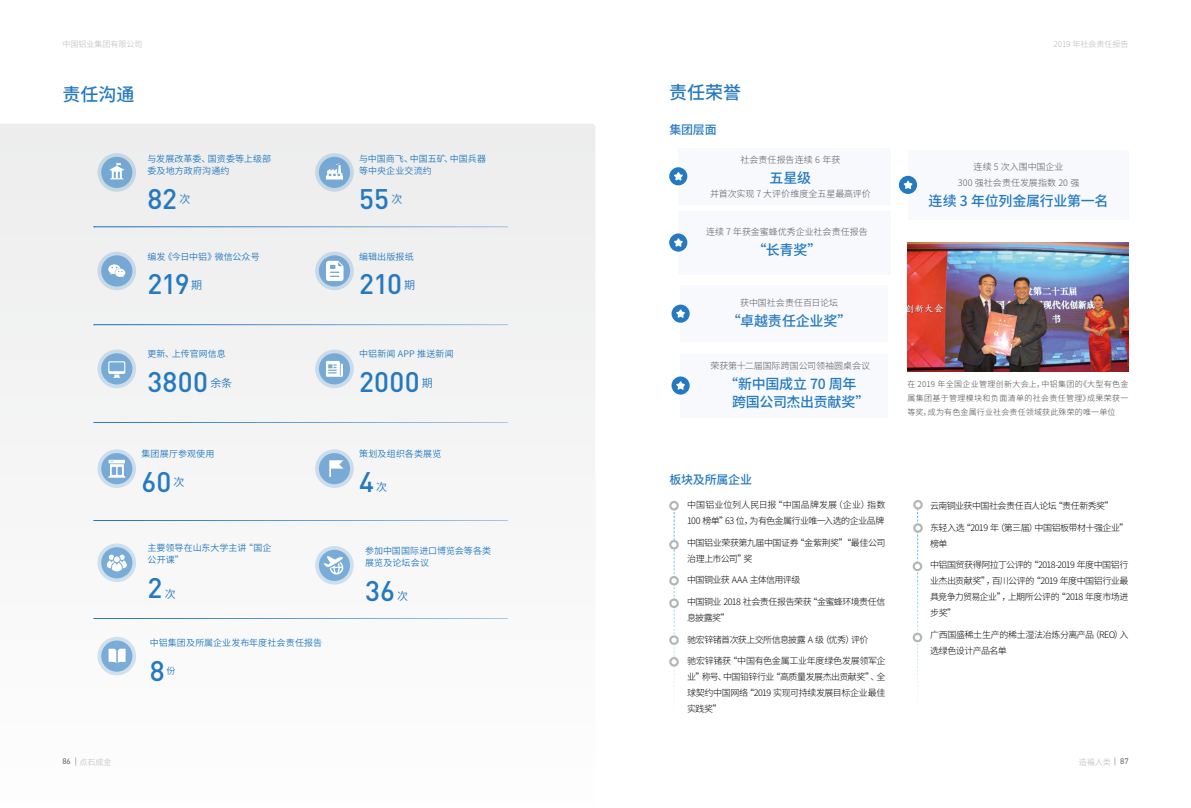
<style>
.page{position:relative;width:1191px;height:808px;background:#fff}
.page>*{position:absolute;margin:0;border:0;box-sizing:border-box;transform-origin:0 0}
.t1{font:500 28px "DIN";color:#2479c0}
.t2{font:500 18px "Source Han Sans CN";color:#2479c0}
.t3{font:500 14px/18px "Source Han Sans CN";letter-spacing:-.015em;color:#2479c0}
.t4{font:500 12px "Source Han Sans CN";letter-spacing:-.02em;color:#2479c0}
.t5{font:11px "Source Han Sans CN";color:#2479c0}
.t6{font:300 9px/16px "Source Han Sans CN";letter-spacing:-.05em;color:#000}
.t7{font:9px/12px "Source Han Sans CN";letter-spacing:.005em;color:#2479c0}
.t8{font:300 9px/16px "Source Han Sans CN";color:#595757;text-align:center}
.t9{font:300 8px/14px "Source Han Sans CN";letter-spacing:.02em;color:#4c4948;text-align:justify}
.t10{font:300 8px "Source Han Sans CN";color:#b5b6b6}
.t11{font:8px "DIN";color:#4c4948}
.s1{font-family:"DIN";font-weight:400;color:#4c4948}
</style>
<div class="page">
<div style="left:0;top:124px;width:595px;height:642px;background:#f5f5f5"></div>
<img style="left:907px;top:243px;width:221px;height:128px">
<div style="left:669px;top:167px;width:18px;height:18px;background:#2479c0;border-radius:50%"></div>
<svg style="left:671px;top:305px;width:18px;height:18px"></svg>
<svg style="left:669px;top:233px;width:18px;height:19px"></svg>
<div style="left:899px;top:176px;width:18px;height:18px;background:#2479c0;border-radius:50%"></div>
<svg style="left:671px;top:376px;width:18px;height:19px"></svg>
<svg style="left:676px;top:376px;width:14px;height:19px"></svg>
<svg style="left:674px;top:233px;width:14px;height:19px"></svg>
<svg style="left:903px;top:175px;width:15px;height:19px"></svg>
<svg style="left:676px;top:304px;width:14px;height:19px"></svg>
<svg style="left:674px;top:167px;width:14px;height:19px"></svg>
<svg style="left:674px;top:510px;width:1px;height:184px"></svg>
<svg style="left:917px;top:509px;width:1px;height:192px"></svg>
<div style="left:669px;top:501px;width:10px;height:9px;border:2px solid #b5b6b6;border-radius:50%"></div>
<div style="left:913px;top:563px;width:8px;height:7px;background:#fff;border-radius:50%"></div>
<div style="left:912px;top:562px;width:10px;height:9px;border:2px solid #b5b6b6;border-radius:50%"></div>
<div style="left:670px;top:541px;width:7px;height:7px;background:#fff;border-radius:50%"></div>
<div style="left:669px;top:540px;width:10px;height:9px;border:2px solid #b5b6b6;border-radius:50%"></div>
<div style="left:913px;top:634px;width:8px;height:7px;background:#fff;border-radius:50%"></div>
<div style="left:912px;top:633px;width:10px;height:9px;border:2px solid #b5b6b6;border-radius:50%"></div>
<div style="left:670px;top:577px;width:7px;height:7px;background:#fff;border-radius:50%"></div>
<div style="left:669px;top:576px;width:10px;height:9px;border:2px solid #b5b6b6;border-radius:50%"></div>
<div style="left:670px;top:599px;width:7px;height:8px;background:#fff;border-radius:50%"></div>
<div style="left:669px;top:598px;width:10px;height:10px;border:2px solid #b5b6b6;border-radius:50%"></div>
<div style="left:670px;top:636px;width:7px;height:8px;background:#fff;border-radius:50%"></div>
<div style="left:669px;top:635px;width:10px;height:10px;border:2px solid #b5b6b6;border-radius:50%"></div>
<div style="left:670px;top:658px;width:7px;height:7px;background:#fff;border-radius:50%"></div>
<div style="left:669px;top:657px;width:10px;height:10px;border:2px solid #b5b6b6;border-radius:50%"></div>
<div style="left:913px;top:500px;width:9px;height:9px;border:2px solid #b5b6b6;border-radius:50%"></div>
<div style="left:914px;top:524px;width:7px;height:8px;background:#fff;border-radius:50%"></div>
<div style="left:913px;top:523px;width:9px;height:10px;border:2px solid #b5b6b6;border-radius:50%"></div>
<svg style="left:97px;top:153px;width:39px;height:39px"></svg>
<svg style="left:97px;top:252px;width:39px;height:38px"></svg>
<svg style="left:315px;top:153px;width:39px;height:39px"></svg>
<svg style="left:315px;top:252px;width:39px;height:38px"></svg>
<svg style="left:315px;top:349px;width:39px;height:39px"></svg>
<div style="left:101px;top:157px;width:31px;height:31px;background:#75a8d2;border-radius:50%"></div>
<div style="left:101px;top:255px;width:31px;height:31px;background:#76a8d3;border-radius:50%"></div>
<div style="left:319px;top:157px;width:31px;height:31px;background:#75a8d2;border-radius:50%"></div>
<svg style="left:319px;top:255px;width:31px;height:31px"></svg>
<div style="left:319px;top:353px;width:31px;height:31px;background:#77aad4;border-radius:50%"></div>
<svg style="left:110px;top:163px;width:14px;height:16px"></svg>
<svg style="left:94px;top:227px;width:414px;height:1px"></svg>
<svg style="left:94px;top:325px;width:414px;height:1px"></svg>
<svg style="left:94px;top:422px;width:414px;height:1px"></svg>
<svg style="left:94px;top:520px;width:414px;height:1px"></svg>
<svg style="left:94px;top:618px;width:414px;height:1px"></svg>
<svg style="left:326px;top:261px;width:17px;height:20px"></svg>
<svg style="left:326px;top:163px;width:17px;height:17px"></svg>
<svg style="left:97px;top:449px;width:39px;height:39px"></svg>
<svg style="left:101px;top:453px;width:31px;height:31px"></svg>
<svg style="left:108px;top:460px;width:17px;height:18px"></svg>
<svg style="left:97px;top:543px;width:39px;height:39px"></svg>
<div style="left:101px;top:547px;width:31px;height:31px;background:#79acd6;border-radius:50%"></div>
<svg style="left:107px;top:555px;width:20px;height:16px"></svg>
<svg style="left:97px;top:349px;width:39px;height:39px"></svg>
<div style="left:101px;top:353px;width:31px;height:31px;background:#77aad4;border-radius:50%"></div>
<svg style="left:108px;top:361px;width:17px;height:17px"></svg>
<svg style="left:315px;top:449px;width:39px;height:39px"></svg>
<div style="left:319px;top:453px;width:31px;height:31px;background:#78aad5;border-radius:50%"></div>
<svg style="left:329px;top:460px;width:14px;height:17px"></svg>
<svg style="left:315px;top:546px;width:39px;height:39px"></svg>
<div style="left:319px;top:550px;width:31px;height:31px;background:#79acd6;border-radius:50%"></div>
<svg style="left:323px;top:556px;width:20px;height:18px"></svg>
<svg style="left:97px;top:637px;width:39px;height:38px"></svg>
<svg style="left:101px;top:640px;width:31px;height:32px"></svg>
<svg style="left:109px;top:649px;width:17px;height:14px"></svg>
<svg style="left:108px;top:264px;width:17px;height:13px"></svg>
<svg style="left:326px;top:361px;width:17px;height:16px"></svg>
<p class="t10" style="left:62px;top:40px;width:82px">中国铝业集团有限公司</p>
<p class="t10" style="left:1053px;top:40px;width:77px">2019 年社会责任报告</p>
<h2 class="t2" style="left:62px;top:84px;width:73px">责任沟通</h2>
<h2 class="t2" style="left:669px;top:82px;width:73px">责任荣誉</h2>
<p class="t7" style="left:147px;top:153px;width:125px">与发展改革委、国资委等上级部委及地方政府沟通约</p>
<h1 class="t1" style="left:147px;top:181px;width:31px">82</h1>
<p class="t5" style="left:180px;top:193px;width:12px">次</p>
<p class="t7" style="left:147px;top:250px;width:114px">编发《今日中铝》微信公众号</p>
<h1 class="t1" style="left:147px;top:266px;width:44px">219</h1>
<p class="t5" style="left:191px;top:278px;width:12px">期</p>
<p class="t7" style="left:147px;top:348px;width:80px">更新、上传官网信息</p>
<h1 class="t1" style="left:147px;top:364px;width:62px">3800</h1>
<p class="t5" style="left:210px;top:376px;width:23px">余条</p>
<p class="t7" style="left:141px;top:448px;width:75px">集团展厅参观使用</p>
<h1 class="t1" style="left:141px;top:464px;width:31px">60</h1>
<p class="t5" style="left:174px;top:476px;width:12px">次</p>
<p class="t7" style="left:147px;top:542px;width:126px">主要领导在山东大学主讲“国企公开课”</p>
<h1 class="t1" style="left:147px;top:570px;width:16px">2</h1>
<p class="t5" style="left:165px;top:587px;width:12px">次</p>
<p class="t7" style="left:150px;top:637px;width:174px">中铝集团及所属企业发布年度社会责任报告</p>
<h1 class="t1" style="left:150px;top:653px;width:16px">8</h1>
<p class="t7" style="left:167px;top:665px;width:10px">份</p>
<p class="t7" style="left:359px;top:153px;width:128px">与中国商飞、中国五矿、中国兵器等中央企业交流约</p>
<h1 class="t1" style="left:359px;top:181px;width:31px">55</h1>
<p class="t5" style="left:391px;top:193px;width:12px">次</p>
<p class="t7" style="left:359px;top:250px;width:56px">编辑出版报纸</p>
<h1 class="t1" style="left:359px;top:266px;width:44px">210</h1>
<p class="t5" style="left:404px;top:278px;width:12px">期</p>
<p class="t7" style="left:359px;top:348px;width:96px">中铝新闻 APP 推送新闻</p>
<h1 class="t1" style="left:359px;top:364px;width:62px">2000</h1>
<p class="t5" style="left:422px;top:376px;width:12px">期</p>
<p class="t7" style="left:359px;top:448px;width:84px">策划及组织各类展览</p>
<h1 class="t1" style="left:359px;top:464px;width:16px">4</h1>
<p class="t5" style="left:376px;top:481px;width:12px">次</p>
<p class="t7" style="left:365px;top:545px;width:128px">参加中国国际进口博览会等各类展览及论坛会议</p>
<h1 class="t1" style="left:365px;top:573px;width:31px">36</h1>
<p class="t5" style="left:397px;top:590px;width:12px">次</p>
<h3 class="t4" style="left:669px;top:123px;width:49px">集团层面</h3>
<p class="t8" style="left:740px;top:152px;width:102px">社会责任报告连续 6 年获</p>
<h3 class="t3" style="left:769px;top:170px;width:43px">五星级</h3>
<p class="t8" style="left:710px;top:186px;width:162px">并首次实现 7 大评价维度全五星最高评价</p>
<p class="t8" style="left:706px;top:224px;width:163px">连续 7 年获金蜜蜂优秀企业社会责任报告</p>
<h3 class="t3" style="left:752px;top:242px;width:70px">“长青奖”</h3>
<p class="t8" style="left:740px;top:295px;width:99px">获中国社会责任百日论坛</p>
<h3 class="t3" style="left:727px;top:313px;width:126px">“卓越责任企业奖”</h3>
<p class="t8" style="left:710px;top:358px;width:161px">荣获第十二届国际跨国公司领袖圆桌会议</p>
<h3 class="t3" style="left:732px;top:375px;width:139px;text-indent:-8px">“新中国成立 70 周年跨国公司杰出贡献奖”</h3>
<p class="t8" style="left:957px;top:159px;width:123px">连续 5 次入围中国企业<br>300 强社会责任发展指数 20 强</p>
<h3 class="t3" style="left:928px;top:192px;width:181px">连续 3 年位列金属行业第一名</h3>
<p class="t9" style="left:907px;top:377px;width:223px">在 2019 年全国企业管理创新大会上，中铝集团的《大型有色金属集团基于管理模块和负面清单的社会责任管理》成果荣获一等奖，成为有色金属行业社会责任领域获此殊荣的唯一单位</p>
<h3 class="t4" style="left:669px;top:473px;width:84px">板块及所属企业</h3>
<p class="t6" style="left:687px;top:497px;width:200px">中国铝业位列人民日报“中国品牌发展（企业）指数<br>100 榜单”63 位，为有色金属行业唯一入选的企业品牌</p>
<p class="t6" style="left:687px;top:534px;width:200px">中国铝业荣获第九届中国证券“金紫荆奖”“最佳公司治理上市公司”奖</p>
<p class="t6" style="left:687px;top:572px;width:115px">中国铜业获 AAA 主体信用评级</p>
<p class="t6" style="left:687px;top:594px;width:200px">中国铜业 2018 社会责任报告荣获“金蜜蜂环境责任信息披露奖”</p>
<p class="t6" style="left:687px;top:631px;width:183px">驰宏锌锗首次获上交所信息披露 A 级（优秀）评价</p>
<p class="t6" style="left:687px;top:653px;width:200px;text-align:justify">驰宏锌锗获“中国有色金属工业年度绿色发展领军企业”称号、中国铅锌行业“高质量发展杰出贡献奖”、全球契约中国网络“2019 实现可持续发展目标企业最佳实践奖”</p>
<p class="t6" style="left:930px;top:498px;width:185px">云南铜业获中国社会责任百人论坛“责任新秀奖”</p>
<p class="t6" style="left:930px;top:519px;width:200px">东轻入选“2019 年（第三届）中国铝板带材十强企业”榜单</p>
<p class="t6" style="left:930px;top:557px;width:200px;text-align:justify">中铝国贸获得阿拉丁公评的“2018-2019 年度中国铝行业杰出贡献奖”，百川公评的“2019 年度中国铝行业最具竞争力贸易企业”，上期所公评的“2018 年度市场进步奖”</p>
<p class="t6" style="left:930px;top:627px;width:200px">广西国盛稀土生产的稀土湿法冶炼分离产品（REO）入选绿色设计产品名单</p>
<p class="t10" style="left:79px;top:757px;width:33px">点石成金</p>
<p class="t11" style="left:62px;top:756px;width:10px">86</p>
<p class="t10" style="left:1078px;top:757px;width:51px">造福人类 <span class="s1">87</span></p>
</div>
